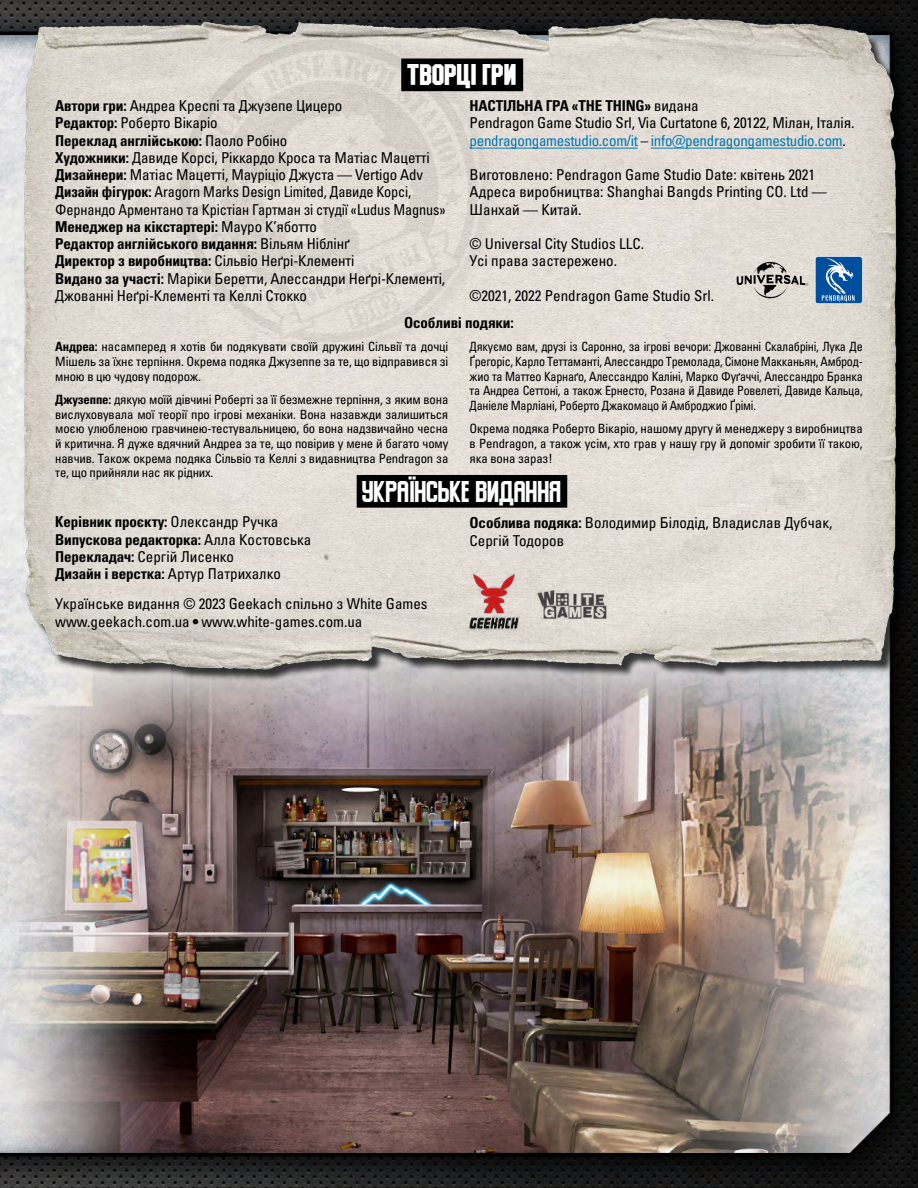
<style>
.page{position:relative;width:918px;height:1188px;background:#fff}
.page>*{position:absolute;margin:0;border:0;box-sizing:border-box;transform-origin:0 0}
.t1{font:24px "Ponter MC";color:#fff}
.t2{font:24px "Ponter S";color:#fff}
.t3{font:condensed 15px/17.2px "Univers LTCYR 57";letter-spacing:-.01em;color:#000}
.t4{font:15px/17.2px "Univers LTCYR 67 Bold Cond";letter-spacing:-.01em;color:#000}
.t5{font:condensed 12.75px/14.7px "Univers LTCYR 57";letter-spacing:-.01em;color:#000;text-align:justify}
.t6{font:condensed 12.75px/14.7px "Univers LTCYR 57";letter-spacing:-.01em;color:#000;text-align:justify;scale:.95 1}
.s1{font-family:"Univers LTCYR 67 Bold Cond";font-stretch:normal}
.s2{font-family:"Univers LTCYR 57";font-stretch:condensed}
.s3{color:#0079b6}
</style>
<div class="page">
<img style="left:0;top:0;width:918px;height:1188px">
<img style="left:0;top:1px;width:918px;height:693px">
<div style="left:401px;top:59px;width:122px;height:32px;background:#000"></div>
<hr style="left:470px;top:148px;width:168px;height:1px;background:#0079b6">
<hr style="left:651px;top:148px;width:191px;height:1px;background:#0079b6">
<div style="left:357px;top:475px;width:210px;height:33px;background:#000"></div>
<svg style="left:737px;top:262px;width:71px;height:37px"></svg>
<svg style="left:815px;top:256px;width:48px;height:48px"></svg>
<img style="left:530px;top:575px;width:99px;height:61px">
<img style="left:465px;top:563px;width:58px;height:69px">
<h1 class="t2" style="left:408px;top:60px;width:111px">ТВОРЦІ ГРИ</h1>
<p class="t3" style="left:55px;top:97px;width:289px"><span class="s1">Автори гри:</span> Андреа Креспі та Джузепе Цицеро<br><span class="s1">Редактор:</span> Роберто Вікаріо</p>
<p class="t4" style="left:55px;top:131px;width:234px">Переклад англійською: <span class="s2">Паоло Робіно</span></p>
<p class="t3" style="left:55px;top:148px;width:392px"><span class="s1">Художники:</span> Давиде Корсі, Ріккардо Кроса та Матіас Мацетті <span class="s1">Дизайнери:</span> Матіас Мацетті, Мауріціо Джуста — Vertigo Adv <span class="s1">Дизайн фігурок:</span> Aragorn Marks Design Limited, Давиде Корсі, Фернандо Арментано та Крістіан Гартман зі студії «Ludus Magnus»</p>
<p class="t4" style="left:55px;top:218px;width:301px">Менеджер на кікстартері: <span class="s2">Мауро К’яботто<br></span>Редактор англійського видання: <span class="s2">Вільям Ніблінґ<br></span>Директор з виробництва: <span class="s2">Сільвіо Неґрі-Клементі</span></p>
<p class="t3" style="left:55px;top:269px;width:391px"><span class="s1">Видано за участі:</span> Маріки Беретти, Алессандри Неґрі-Клементі,<br>Джованні Неґрі-Клементі та Келлі Стокко</p>
<p class="t4" style="left:470px;top:97px;width:231px">НАСТІЛЬНА ГРА «THE THING» <span class="s2">видана</span></p>
<p class="t3" style="left:470px;top:114px;width:386px">Pendragon Game Studio Srl, Via Curtatone 6, 20122, Мілан, Італія. <span class="s3">pendragongamestudio.com/it</span> – <span class="s3">info@pendragongamestudio.com</span>.</p>
<p class="t3" style="left:470px;top:166px;width:359px">Виготовлено: Pendragon Game Studio Date: квітень 2021<br>Адреса виробництва: Shanghai Bangds Printing CO. Ltd —<br>Шанхай — Китай.</p>
<p class="t3" style="left:470px;top:235px;width:176px">© Universal City Studios LLC.<br>Усі права застережено.</p>
<p class="t3" style="left:470px;top:286px;width:246px">©2021, 2022 Pendragon Game Studio Srl.</p>
<p class="t4" style="left:404px;top:314px;width:111px">Особливі подяки:</p>
<p class="t5" style="left:55px;top:339px;width:395px"><span class="s1">Андреа:</span> насамперед я хотів би подякувати своїй дружині Сільвії та дочці Мішель за їхнє терпіння. Окрема подяка Джузеппе за те, що відправився зі мною в цю чудову подорож.</p>
<p class="t5" style="left:55px;top:392px;width:395px"><span class="s1">Джузеппе:</span> дякую моїй дівчині Роберті за її безмежне терпіння, з яким вона вислуховувала мої теорії про ігрові механіки. Вона назавжди залишиться моєю улюбленою гравчинею-тестувальницею, бо вона надзвичайно чесна й критична. Я дуже вдячний Андреа за те, що повірив у мене й багато чому навчив. Також окрема подяка Сільвіо та Келлі з видавництва Pendragon за те, що прийняли нас як рідних.</p>
<p class="t6" style="left:470px;top:339px;width:415px">Дякуємо вам, друзі із Саронно, за ігрові вечори: Джованні Скалабріні, Лука Де Ґрегоріс, Карло Теттаманті, Алессандро Тремолада, Сімоне Макканьян, Амброд&shy;жио та Маттео Карнаґо, Алессандро Каліні, Марко Фуґаччі, Алессандро Бранка та Андреа Сеттоні, а також Ернесто, Розана й Давиде Ровелеті, Давиде Кальца, Даніеле Марліані, Роберто Джакомацо й Амброджио Ґрімі.</p>
<p class="t5" style="left:470px;top:421px;width:395px">Окрема подяка Роберто Вікаріо, нашому другу й менеджеру з виробництва в Pendragon, а також усім, хто грав у нашу гру й допоміг зробити її такою, яка вона зараз!</p>
<h1 class="t1" style="left:363px;top:476px;width:200px">Українське видання</h1>
<p class="t4" style="left:55px;top:513px;width:258px">Керівник проєкту: <span class="s2">Олександр Ручка<br></span>Випускова редакторка: <span class="s2">Алла Костовська</span></p>
<p class="t3" style="left:55px;top:548px;width:180px"><span class="s1">Перекладач:</span> Сергій Лисенко</p>
<p class="t4" style="left:55px;top:565px;width:227px">Дизайн і верстка: <span class="s2">Артур Патрихалко</span></p>
<p class="t3" style="left:55px;top:594px;width:374px;line-height:18px">Українське видання © 2023 Geekach спільно з White Games www.geekach.com.ua • www.white-games.com.ua</p>
<p class="t3" style="left:470px;top:513px;width:364px;line-height:18px"><span class="s1">Особлива подяка:</span> Володимир Білодід, Владислав Дубчак,<br>Сергій Тодоров</p>
</div>
